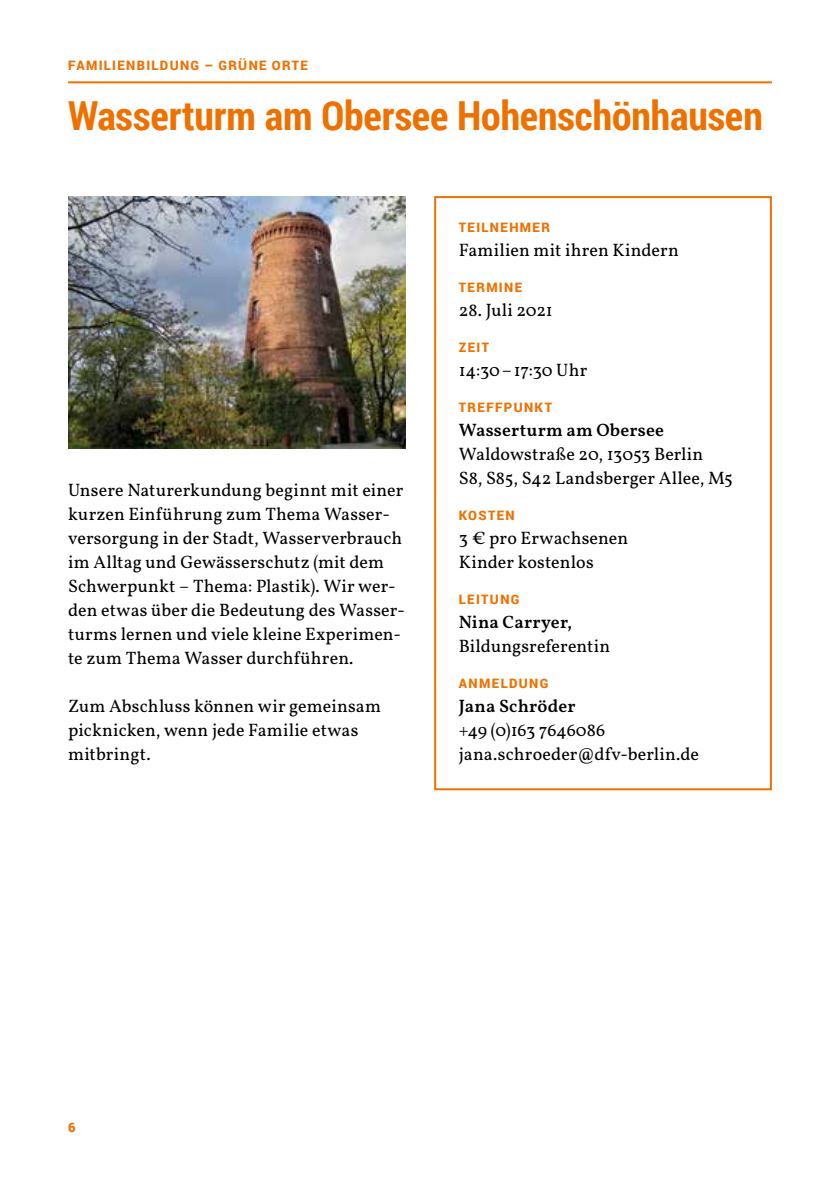
<style>
.page{position:relative;width:840px;height:1191px;background:#fff}
.page>*{position:absolute;margin:0;border:0;box-sizing:border-box;transform-origin:0 0}
.t1{font:700 40px "Roboto Condensed";color:#ee7100}
.t2{font:18px/24px "Vollkorn";letter-spacing:.005em;color:#000}
.t3{font:600 18px "Vollkorn";letter-spacing:.01em;color:#000}
.t4{font:900 13px "Roboto";letter-spacing:.105em;color:#ee7100}
</style>
<div class="page">
<hr style="left:68px;top:81px;width:703px;height:2px;background:#ee7100">
<div style="left:434px;top:196px;width:337px;height:594px;border:2px solid #ee7100"></div>
<img style="left:68px;top:196px;width:337px;height:252px">
<p class="t4" style="left:68px;top:56px;width:241px">FAMILIENBILDUNG – GRÜNE ORTE</p>
<h1 class="t1" style="left:68px;top:88px;width:695px">Wasserturm am Obersee Hohenschönhausen</h1>
<p class="t2" style="left:68px;top:478px;width:338px">Unsere Naturerkundung beginnt mit einer kurzen Einführung zum Thema Wasser&shy;versorgung in der Stadt, Wasserverbrauch im Alltag und Gewässerschutz (mit dem Schwerpunkt – Thema: Plastik). Wir wer&shy;den etwas über die Bedeutung des Wasser&shy;turms lernen und viele kleine Experimen&shy;te zum Thema Wasser durchführen.</p>
<p class="t2" style="left:68px;top:694px;width:314px">Zum Abschluss können wir gemeinsam picknicken, wenn jede Familie etwas mitbringt.</p>
<p class="t4" style="left:458px;top:218px;width:93px">TEILNEHMER</p>
<p class="t2" style="left:458px;top:238px;width:221px">Familien mit ihren Kindern</p>
<p class="t4" style="left:458px;top:278px;width:65px">TERMINE</p>
<p class="t2" style="left:458px;top:298px;width:95px">28. Juli 2021</p>
<p class="t4" style="left:458px;top:338px;width:32px">ZEIT</p>
<p class="t2" style="left:458px;top:358px;width:130px">14:30 – 17:30 Uhr</p>
<p class="t4" style="left:458px;top:398px;width:95px">TREFFPUNKT</p>
<p class="t3" style="left:458px;top:416px;width:207px">Wasserturm am Obersee</p>
<p class="t2" style="left:458px;top:442px;width:275px">Waldowstraße 20, 13053 Berlin<br>S8, S85, S42 Landsberger Allee, M5</p>
<p class="t4" style="left:458px;top:506px;width:57px">KOSTEN</p>
<p class="t2" style="left:458px;top:526px;width:171px">3 € pro Erwachsenen<br>Kinder kostenlos</p>
<p class="t4" style="left:458px;top:590px;width:62px">LEITUNG</p>
<p class="t3" style="left:458px;top:608px;width:115px">Nina Carryer,</p>
<p class="t2" style="left:458px;top:634px;width:153px">Bildungsreferentin</p>
<p class="t4" style="left:458px;top:674px;width:91px">ANMELDUNG</p>
<p class="t3" style="left:458px;top:692px;width:118px">Jana Schröder</p>
<p class="t2" style="left:458px;top:718px;width:242px">+49 (0)163 7646086 jana.schroeder@dfv-berlin.de</p>
<p class="t4" style="left:68px;top:1118px;width:9px">6</p>
</div>
